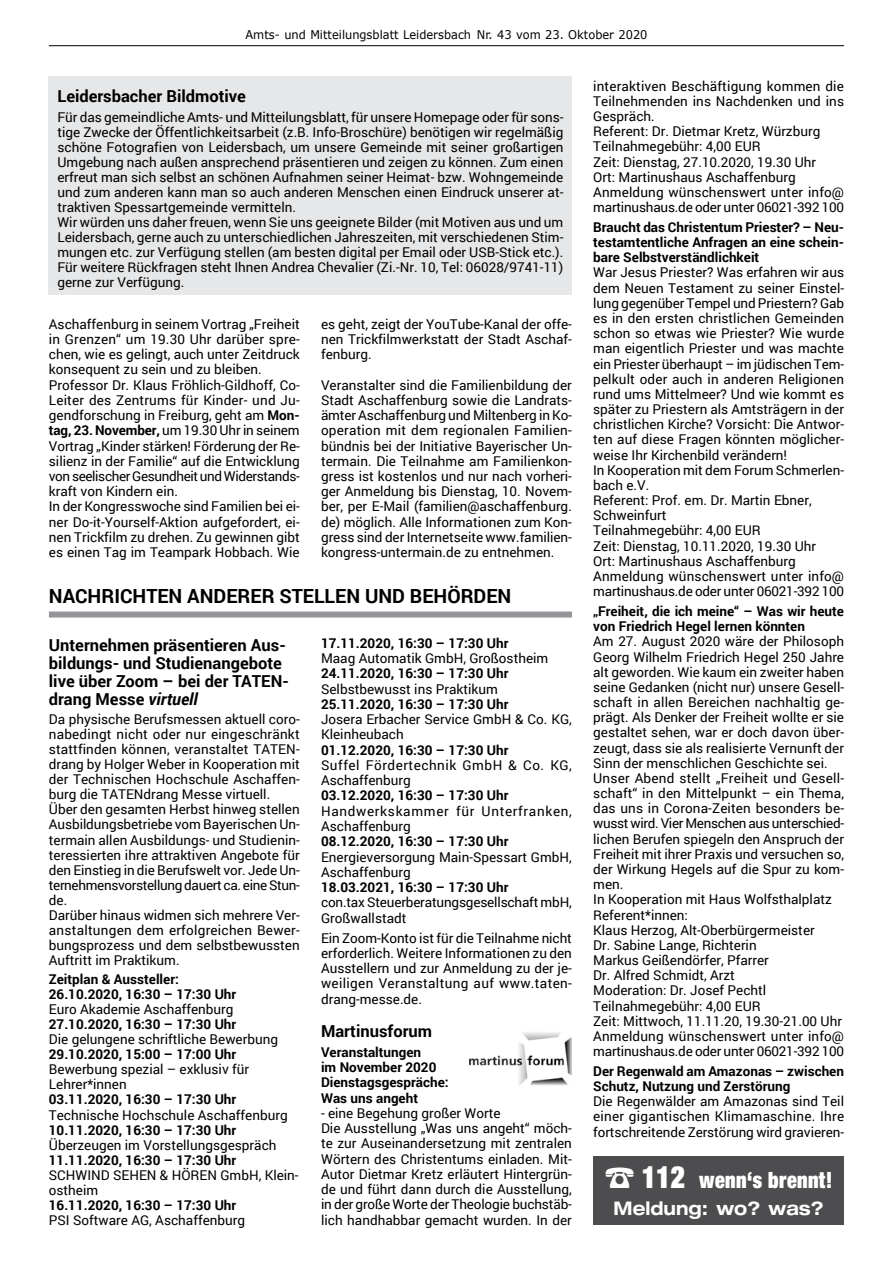
<style>
.page{position:relative;width:893px;height:1263px;background:#fff}
.page>*{position:absolute;margin:0;border:0;box-sizing:border-box;transform-origin:0 0}
.t1{font:900 expanded 22.5px "Helvetica Neue";letter-spacing:.02em;color:#fff;scale:.9 1}
.t2{font:700 19.5px "Roboto";color:#000}
.t3{font:700 expanded 18.75px "Helvetica Neue";color:#fff;scale:.9 1}
.t4{font:700 16.5px/18px "Roboto";color:#000}
.t5{font:13.5px/15.1px "Roboto";color:#000}
.t6{font:700 13.5px/15.1px "Roboto";color:#000}
.t7{font:13.5px/15.3px "Roboto";letter-spacing:.05em;color:#000}
.t8{font:13.5px/15.3px "Roboto";letter-spacing:.04em;color:#000}
.t9{font:12px "Verdana";color:#000;scale:.95 1}
.s1{font-weight:700}
.s2{font-style:italic}
.s3{font-size:30.75px}
</style>
<div class="page">
<hr style="left:49px;top:45px;width:795px;height:1px;background:#000">
<div style="left:49px;top:77px;width:523px;height:218px;background:#e6e7e8"></div>
<div style="left:49px;top:611px;width:523px;height:6px;background:#939598"></div>
<img style="left:470px;top:1032px;width:102px;height:54px">
<div style="left:593px;top:1157px;width:251px;height:68px;background:#4d4d4f"></div>
<p class="t9" style="left:245px;top:27px;width:425px">Amts- und Mitteilungsblatt Leidersbach Nr. 43 vom 23. Oktober 2020</p>
<p class="t4" style="left:57px;top:87px;width:190px">Leidersbacher Bildmotive</p>
<p class="t5" style="left:57px;top:109px;width:508px">Für das gemeindliche Amts- und Mitteilungsblatt, für unsere Homepage oder für sons&shy;tige Zwecke der Öffentlichkeitsarbeit (z.B. Info-Broschüre) benötigen wir regelmäßig schöne Fotografien von Leidersbach, um unsere Gemeinde mit seiner großartigen Umgebung nach außen ansprechend präsentieren und zeigen zu können. Zum einen erfreut man sich selbst an schönen Aufnahmen seiner Heimat- bzw. Wohngemeinde und zum anderen kann man so auch anderen Menschen einen Eindruck unserer at&shy;traktiven Spessartgemeinde vermitteln.<br>Wir würden uns daher freuen, wenn Sie uns geeignete Bilder (mit Motiven aus und um Leidersbach, gerne auch zu unterschiedlichen Jahreszeiten, mit verschiedenen Stim&shy;mungen etc. zur Verfügung stellen (am besten digital per Email oder USB-Stick etc.).<br>Für weitere Rückfragen steht Ihnen Andrea Chevalier (Zi.-Nr. 10, Tel: 06028/9741-11) gerne zur Verfügung.</p>
<p class="t5" style="left:49px;top:316px;width:252px">Aschaffenburg in seinem Vortrag „Freiheit in Grenzen“ um 19.30 Uhr darüber spre&shy;chen, wie es gelingt, auch unter Zeitdruck konsequent zu sein und zu bleiben.<br>Professor Dr. Klaus Fröhlich-Gildhoff, Co-Leiter des Zentrums für Kinder- und Ju&shy;gendforschung in Freiburg, geht am <span class="s1">Mon&shy;tag, 23. November,</span> um 19.30 Uhr in seinem Vortrag „Kinder stärken! Förderung der Re&shy;silienz in der Familie“ auf die Entwicklung von seelischer Gesundheit und Widerstands&shy;kraft von Kindern ein.<br>In der Kongresswoche sind Familien bei ei&shy;ner Do-it-Yourself-Aktion aufgefordert, ei&shy;nen Trickfilm zu drehen. Zu gewinnen gibt es einen Tag im Teampark Hobbach. Wie</p>
<p class="t5" style="left:321px;top:316px;width:252px;text-align:justify">es geht, zeigt der YouTube-Kanal der offe&shy;nen Trickfilmwerkstatt der Stadt Aschaf&shy;fenburg.</p>
<p class="t5" style="left:321px;top:377px;width:252px;text-align:justify">Veranstalter sind die Familienbildung der Stadt Aschaffenburg sowie die Landrats&shy;ämter Aschaffenburg und Miltenberg in Ko&shy;operation mit dem regionalen Familien&shy;bündnis bei der Initiative Bayerischer Un&shy;termain. Die Teilnahme am Familienkon&shy;gress ist kostenlos und nur nach vorheri&shy;ger Anmeldung bis Dienstag, 10. Novem&shy;ber, per E-Mail (familien@aschaffenburg. de) möglich. Alle Informationen zum Kon&shy;gress sind der Internetseite www.familien&shy;kongress-untermain.de zu entnehmen.</p>
<h2 class="t2" style="left:49px;top:582px;width:110px">Nachrichten</h2>
<h2 class="t2" style="left:187px;top:582px;width:14px">anderer</h2>
<h2 class="t2" style="left:279px;top:582px;width:25px">Stellen</h2>
<h2 class="t2" style="left:365px;top:582px;width:14px">und</h2>
<h2 class="t2" style="left:410px;top:582px;width:51px">Behörden</h2>
<p class="t4" style="left:49px;top:635px;width:241px">Unternehmen präsentieren Aus&shy;bildungs- und Studienangebote live über Zoom – bei der TATEN&shy;drang Messe <span class="s2">virtuell</span></p>
<p class="t5" style="left:49px;top:711px;width:252px">Da physische Berufsmessen aktuell coro&shy;nabedingt nicht oder nur eingeschränkt stattfinden können, veranstaltet TATEN&shy;drang by Holger Weber in Kooperation mit der Technischen Hochschule Aschaffen&shy;burg die TATENdrang Messe virtuell.<br>Über den gesamten Herbst hinweg stellen Ausbildungsbetriebe vom Bayerischen Un&shy;termain allen Ausbildungs- und Studienin&shy;teressierten ihre attraktiven Angebote für den Einstieg in die Berufswelt vor. Jede Un&shy;ternehmensvorstellung dauert ca. eine Stun&shy;de.<br>Darüber hinaus widmen sich mehrere Ver&shy;anstaltungen dem erfolgreichen Bewer&shy;bungsprozess und dem selbstbewussten Auftritt im Praktikum.</p>
<p class="t6" style="left:49px;top:971px;width:189px">Zeitplan &amp; Aussteller:<br>26.10.2020, 16:30 – 17:30 Uhr</p>
<p class="t5" style="left:49px;top:1001px;width:186px">Euro Akademie Aschaffenburg</p>
<p class="t6" style="left:49px;top:1016px;width:189px">27.10.2020, 16:30 – 17:30 Uhr</p>
<p class="t5" style="left:49px;top:1031px;width:231px">Die gelungene schriftliche Bewerbung</p>
<p class="t6" style="left:49px;top:1046px;width:189px">29.10.2020, 15:00 – 17:00 Uhr</p>
<p class="t5" style="left:49px;top:1061px;width:202px">Bewerbung spezial – exklusiv für<br>Lehrer*innen</p>
<p class="t6" style="left:49px;top:1091px;width:189px">03.11.2020, 16:30 – 17:30 Uhr</p>
<p class="t5" style="left:49px;top:1106px;width:240px">Technische Hochschule Aschaffenburg</p>
<p class="t6" style="left:49px;top:1121px;width:189px">10.11.2020, 16:30 – 17:30 Uhr</p>
<p class="t5" style="left:49px;top:1137px;width:229px">Überzeugen im Vorstellungsgespräch</p>
<p class="t6" style="left:49px;top:1152px;width:189px">11.11.2020, 16:30 – 17:30 Uhr</p>
<p class="t5" style="left:49px;top:1167px;width:251px">SCHWIND SEHEN &amp; HÖREN GmbH, Klein&shy;ostheim</p>
<p class="t6" style="left:49px;top:1197px;width:189px">16.11.2020, 16:30 – 17:30 Uhr</p>
<p class="t5" style="left:49px;top:1212px;width:198px">PSI Software AG, Aschaffenburg</p>
<p class="t6" style="left:321px;top:635px;width:189px">17.11.2020, 16:30 – 17:30 Uhr</p>
<p class="t5" style="left:321px;top:650px;width:229px">Maag Automatik GmbH, Großostheim</p>
<p class="t6" style="left:321px;top:665px;width:189px">24.11.2020, 16:30 – 17:30 Uhr</p>
<p class="t5" style="left:321px;top:681px;width:178px">Selbstbewusst ins Praktikum</p>
<p class="t6" style="left:321px;top:696px;width:189px">25.11.2020, 16:30 – 17:30 Uhr</p>
<p class="t5" style="left:321px;top:711px;width:252px">Josera Erbacher Service GmbH &amp; Co. KG,<br>Kleinheubach</p>
<p class="t6" style="left:321px;top:742px;width:189px">01.12.2020, 16:30 – 17:30 Uhr</p>
<p class="t8" style="left:321px;top:757px;width:252px">Suffel Fördertechnik GmbH &amp; Co. KG,<br>Aschaffenburg</p>
<p class="t6" style="left:321px;top:787px;width:189px">03.12.2020, 16:30 – 17:30 Uhr</p>
<p class="t7" style="left:321px;top:803px;width:252px">Handwerkskammer für Unterfranken,<br>Aschaffenburg</p>
<p class="t6" style="left:321px;top:833px;width:189px">08.12.2020, 16:30 – 17:30 Uhr</p>
<p class="t5" style="left:321px;top:848px;width:252px">Energieversorgung Main-Spessart GmbH,<br>Aschaffenburg</p>
<p class="t6" style="left:321px;top:879px;width:189px">18.03.2021, 16:30 – 17:30 Uhr</p>
<p class="t5" style="left:321px;top:894px;width:252px">con.tax Steuerberatungsgesellschaft mbH,<br>Großwallstadt</p>
<p class="t5" style="left:321px;top:930px;width:252px;text-align:justify">Ein Zoom-Konto ist für die Teilnahme nicht erforderlich. Weitere Informationen zu den Ausstellern und zur Anmeldung zu der je&shy;weiligen Veranstaltung auf www.taten&shy;drang-messe.de.</p>
<p class="t4" style="left:321px;top:1022px;width:113px">Martinusforum</p>
<p class="t6" style="left:321px;top:1044px;width:129px">Veranstaltungen<br>im November 2020<br>Dienstagsgespräche:<br>Was uns angeht</p>
<p class="t5" style="left:321px;top:1105px;width:252px">- eine Begehung großer Worte<br>Die Ausstellung „Was uns angeht“ möch&shy;te zur Auseinandersetzung mit zentralen Wörtern des Christentums einladen. Mit-Autor Dietmar Kretz erläutert Hintergrün&shy;de und führt dann durch die Ausstellung, in der große Worte der Theologie buchstäb&shy;lich handhabbar gemacht wurden. In der</p>
<p class="t5" style="left:593px;top:78px;width:252px">interaktiven Beschäftigung kommen die Teilnehmenden ins Nachdenken und ins Gespräch.<br>Referent: Dr. Dietmar Kretz, Würzburg Teilnahmegebühr: 4,00 EUR<br>Zeit: Dienstag, 27.10.2020, 19.30 Uhr<br>Ort: Martinushaus Aschaffenburg Anmeldung wünschenswert unter info@ martinushaus.de oder unter 06021-392 100</p>
<p class="t6" style="left:593px;top:219px;width:252px;text-align:justify">Braucht das Christentum Priester? – Neu&shy;testamtentliche Anfragen an eine schein&shy;bare Selbstverständlichkeit</p>
<p class="t5" style="left:593px;top:265px;width:252px">War Jesus Priester? Was erfahren wir aus dem Neuen Testament zu seiner Einstel&shy;lung gegenüber Tempel und Priestern? Gab es in den ersten christlichen Gemeinden schon so etwas wie Priester? Wie wurde man eigentlich Priester und was machte ein Priester überhaupt – im jüdischen Tem&shy;pelkult oder auch in anderen Religionen rund ums Mittelmeer? Und wie kommt es später zu Priestern als Amtsträgern in der christlichen Kirche? Vorsicht: Die Antwor&shy;ten auf diese Fragen könnten möglicher&shy;weise Ihr Kirchenbild verändern!<br>In Kooperation mit dem Forum Schmerlen&shy;bach e.V.<br>Referent: Prof. em. Dr. Martin Ebner, Schweinfurt<br>Teilnahmegebühr: 4,00 EUR<br>Zeit: Dienstag, 10.11.2020, 19.30 Uhr<br>Ort: Martinushaus Aschaffenburg Anmeldung wünschenswert unter info@ martinushaus.de oder unter 06021-392 100</p>
<p class="t6" style="left:593px;top:603px;width:252px">„Freiheit, die ich meine“ – Was wir heute von Friedrich Hegel lernen könnten</p>
<p class="t5" style="left:593px;top:633px;width:252px">Am 27. August 2020 wäre der Philosoph Georg Wilhelm Friedrich Hegel 250 Jahre alt geworden. Wie kaum ein zweiter haben seine Gedanken (nicht nur) unsere Gesell&shy;schaft in allen Bereichen nachhaltig ge&shy;prägt. Als Denker der Freiheit wollte er sie gestaltet sehen, war er doch davon über&shy;zeugt, dass sie als realisierte Vernunft der Sinn der menschlichen Geschichte sei.<br>Unser Abend stellt „Freiheit und Gesell&shy;schaft“ in den Mittelpunkt – ein Thema, das uns in Corona-Zeiten besonders be&shy;wusst wird. Vier Menschen aus unterschied&shy;lichen Berufen spiegeln den Anspruch der Freiheit mit ihrer Praxis und versuchen so, der Wirkung Hegels auf die Spur zu kom&shy;men.<br>In Kooperation mit Haus Wolfsthalplatz Referent*innen:<br>Klaus Herzog, Alt-Oberbürgermeister<br>Dr. Sabine Lange, Richterin<br>Markus Geißendörfer, Pfarrer<br>Dr. Alfred Schmidt, Arzt<br>Moderation: Dr. Josef Pechtl Teilnahmegebühr: 4,00 EUR<br>Zeit: Mittwoch, 11.11.20, 19.30-21.00 Uhr Anmeldung wünschenswert unter info@ martinushaus.de oder unter 06021-392 100</p>
<p class="t6" style="left:593px;top:1063px;width:252px">Der Regenwald am Amazonas – zwischen<br>Schutz, Nutzung und Zerstörung</p>
<p class="t5" style="left:593px;top:1093px;width:252px;text-align:justify">Die Regenwälder am Amazonas sind Teil einer gigantischen Klimamaschine. Ihre fortschreitende Zerstörung wird gravieren-</p>
<h1 class="t1" style="left:642px;top:1165px;width:213px"><span class="s3">112</span> wenn‘s brennt!</h1>
<h3 class="t3" style="left:614px;top:1197px;width:235px">Meldung: wo? was?</h3>
</div>
